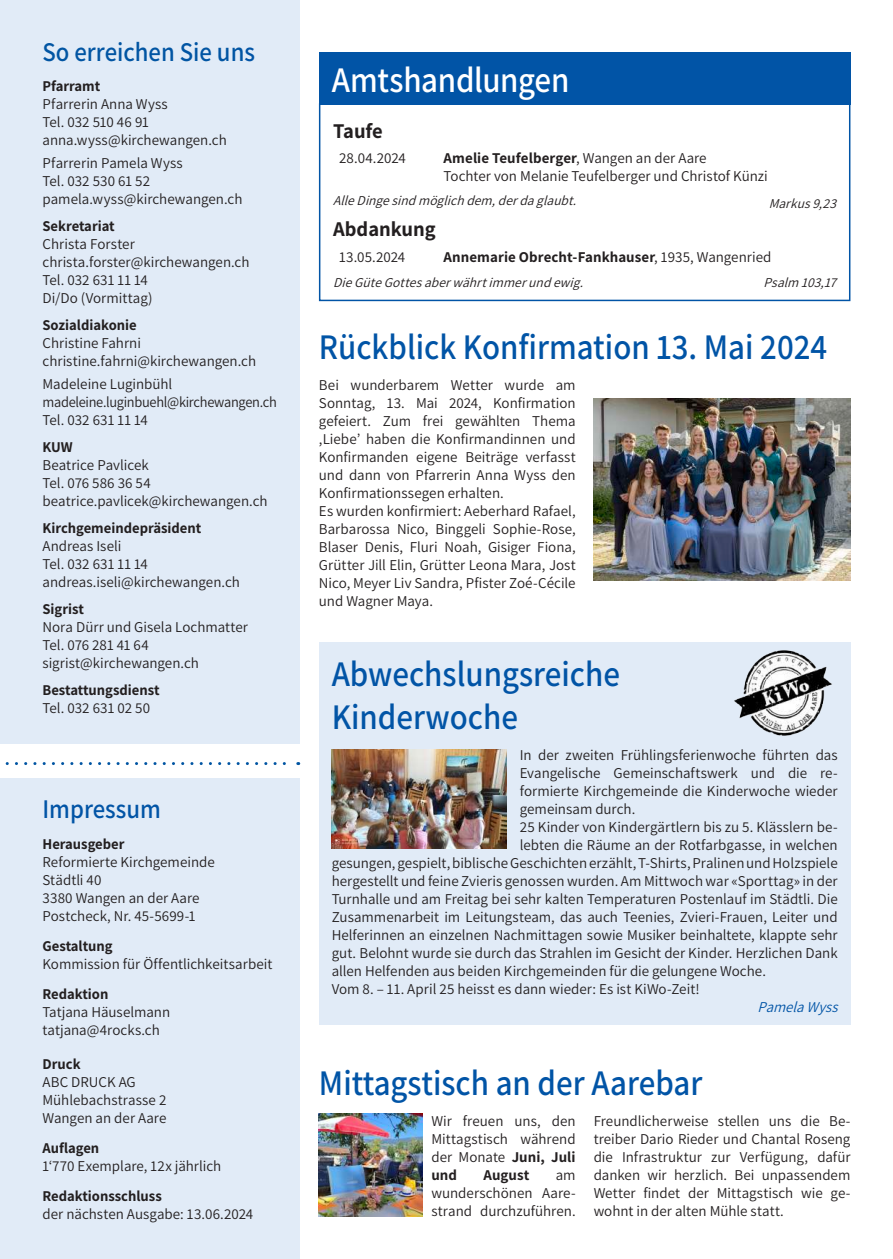
<style>
.page{position:relative;width:893px;height:1259px;background:#fff}
.page>*{position:absolute;margin:0;border:0;box-sizing:border-box;transform-origin:0 0}
.t1{font:600 36px/43.2px "Assistant";color:#0154a6;scale:.92 1}
.t2{font:600 36px "Assistant";letter-spacing:-.01em;color:#fff;scale:.92 1}
.t3{font:600 27px "Assistant";color:#0155a3;scale:.92 1}
.t4{font:600 27px "Assistant";color:#0154a6;scale:.92 1}
.t5{font:700 21px "Assistant";color:#231f20}
.t6{font:15px/18px "Assistant";color:#231f20}
.t7{font:700 15px "Assistant";color:#231f20}
.t8{font:italic 15px "Assistant";color:#0154a6}
.t9{font:italic 13.5px "Assistant";color:#231f20}
.s1{color:#0154a6}
.s2{font-weight:700}
.s3{font-weight:400}
</style>
<div class="page">
<div style="left:0;top:778px;width:299px;height:481px;background:#e1ebf7"></div>
<div style="left:0;top:0;width:299px;height:743px;background:#e1ebf7"></div>
<svg style="left:5px;top:762px;width:294px;height:3px"></svg>
<div style="left:319px;top:103px;width:531px;height:198px;border:2px solid #0154a6"></div>
<div style="left:319px;top:52px;width:531px;height:52px;background:#0154a6"></div>
<div style="left:319px;top:642px;width:531px;height:383px;background:#e1ebf7"></div>
<img style="left:332px;top:750px;width:175px;height:98px">
<img style="left:594px;top:399px;width:256px;height:181px">
<img style="left:319px;top:1114px;width:104px;height:102px">
<img style="left:734px;top:650px;width:98px;height:86px">
<h2 class="t3" style="left:43px;top:33px;width:232px">So erreichen Sie un<span class="s1">s</span></h2>
<p class="t7" style="left:43px;top:76px;width:59px">Pfarramt</p>
<p class="t6" style="left:43px;top:95px;width:186px">Pfarrerin Anna Wyss<br>Tel. 032 510 46 91 anna.wyss@kirchewangen.ch</p>
<p class="t6" style="left:43px;top:153px;width:202px">Pfarrerin Pamela Wyss<br>Tel. 032 530 61 52 pamela.wyss@kirchewangen.ch</p>
<p class="t7" style="left:43px;top:216px;width:74px">Sekretariat</p>
<p class="t6" style="left:43px;top:234px;width:209px">Christa Forster christa.forster@kirchewangen.ch<br>Tel. 032 631 11 14<br>Di/Do (Vormittag)</p>
<p class="t7" style="left:43px;top:315px;width:96px">Sozialdiakonie</p>
<p class="t6" style="left:43px;top:333px;width:215px">Christine Fahrni christine.fahrni@kirchewangen.ch</p>
<p class="t6" style="left:43px;top:374px;width:236px">Madeleine Luginbühl madeleine.luginbuehl@kirchewangen.ch<br>Tel. 032 631 11 14</p>
<p class="t7" style="left:43px;top:436px;width:32px">KUW</p>
<p class="t6" style="left:43px;top:455px;width:227px">Beatrice Pavlicek<br>Tel. 076 586 36 54 beatrice.pavlicek@kirchewangen.ch</p>
<p class="t7" style="left:43px;top:517px;width:160px">Kirchgemeindepräsident</p>
<p class="t6" style="left:43px;top:536px;width:199px">Andreas Iseli<br>Tel. 032 631 11 14 andreas.iseli@kirchewangen.ch</p>
<p class="t7" style="left:43px;top:598px;width:43px">Sigrist</p>
<p class="t6" style="left:43px;top:617px;width:207px">Nora Dürr und Gisela Lochmatter<br>Tel. 076 281 41 64 sigrist@kirchewangen.ch</p>
<p class="t7" style="left:43px;top:679px;width:119px">Bestattungsdienst</p>
<p class="t6" style="left:43px;top:698px;width:109px">Tel. 032 631 02 50</p>
<h2 class="t4" style="left:43px;top:790px;width:130px">Impressum</h2>
<p class="t7" style="left:43px;top:833px;width:83px">Herausgeber</p>
<p class="t6" style="left:43px;top:852px;width:174px">Reformierte Kirchgemeinde<br>Städtli 40<br>3380 Wangen an der Aare<br>Postcheck, Nr. 45-5699-1</p>
<p class="t7" style="left:43px;top:935px;width:72px">Gestaltung</p>
<p class="t6" style="left:43px;top:954px;width:231px">Kommission für Öffentlichkeitsarbeit</p>
<p class="t7" style="left:43px;top:983px;width:67px">Redaktion</p>
<p class="t6" style="left:43px;top:1002px;width:129px">Tatjana Häuselmann tatjana@4rocks.ch</p>
<p class="t7" style="left:43px;top:1053px;width:40px">Druck</p>
<p class="t6" style="left:43px;top:1071px;width:125px">ABC DRUCK AG<br>Mühlebachstrasse 2<br>Wangen an der Aare</p>
<p class="t7" style="left:43px;top:1137px;width:58px">Auflagen</p>
<p class="t6" style="left:43px;top:1155px;width:180px">1‘770 Exemplare, 12x jährlich</p>
<p class="t7" style="left:43px;top:1185px;width:121px">Redaktionsschluss</p>
<p class="t6" style="left:43px;top:1203px;width:212px">der nächsten Ausgabe: 13.06.2024</p>
<h1 class="t2" style="left:332px;top:55px;width:260px">Amtshandlungen</h1>
<h3 class="t5" style="left:333px;top:116px;width:51px">Taufe</h3>
<p class="t6" style="left:339px;top:149px;width:68px">28.04.2024</p>
<p class="t6" style="left:443px;top:149px;width:326px"><span class="s2">Amelie Teufelberger</span>, Wangen an der Aare<br>Tochter von Melanie Teufelberger und Christof Künzi</p>
<p class="t9" style="left:333px;top:191px;width:249px">AlleDingesindmöglichdem,derdaglaubt.</p>
<p class="t9" style="left:769px;top:194px;width:74px">Markus9,23</p>
<h3 class="t5" style="left:333px;top:215px;width:104px">Abdankung</h3>
<p class="t6" style="left:339px;top:247px;width:68px">13.05.2024</p>
<p class="t7" style="left:443px;top:246px;width:330px">Annemarie Obrecht-Fankhauser<span class="s3">, 1935, Wangenried</span></p>
<p class="t9" style="left:333px;top:273px;width:256px">DieGüteGottesaberwährtimmerundewig.</p>
<p class="t9" style="left:764px;top:273px;width:79px">Psalm 103,17</p>
<h1 class="t1" style="left:319px;top:323px;width:554px">Rückblick Konfirmation 13. Mai 2024</h1>
<p class="t6" style="left:319px;top:375px;width:258px">Bei wunderbarem Wetter wurde am Sonntag, 13. Mai 2024, Konfirmation gefeiert. Zum frei gewählten Thema ,Liebe’ haben die Konfirmandinnen und Konfirmanden eigene Beiträge verfasst und dann von Pfarrerin Anna Wyss den Konfirmationssegen erhalten.<br>Es wurden konfirmiert: Aeberhard Rafael, Barbarossa Nico, Binggeli Sophie-Rose, Blaser Denis, Fluri Noah, Gisiger Fiona, Grütter Jill Elin, Grütter Leona Mara, Jost Nico, Meyer Liv Sandra, Pfister Zoé-Cécile und Wagner Maya.</p>
<h1 class="t1" style="left:332px;top:651px;width:315px">Abwechslungsreiche<br>Kinderwoche</h1>
<p class="t6" style="left:520px;top:745px;width:319px">In der zweiten Frühlingsferienwoche führten das</p>
<p class="t6" style="left:520px;top:763px;width:319px">Evangelische Gemeinschaftswerk und die re-</p>
<p class="t6" style="left:520px;top:781px;width:319px">formierte Kirchgemeinde die Kinderwoche wieder</p>
<p class="t6" style="left:520px;top:799px;width:117px">gemeinsam durch.</p>
<p class="t6" style="left:520px;top:817px;width:319px">25 Kinder von Kindergärtlern bis zu 5. Klässlern be-</p>
<p class="t6" style="left:520px;top:835px;width:319px">lebten die Räume an der Rotfarbgasse, in welchen</p>
<p class="t6" style="left:332px;top:853px;width:507px">gesungen, gespielt, biblische Geschichten erzählt, T-Shirts, Pralinen und Holzspiele</p>
<p class="t6" style="left:332px;top:871px;width:507px">hergestellt und feine Zvieris genossen wurden. Am Mittwoch war «Sporttag» in der</p>
<p class="t6" style="left:332px;top:889px;width:508px">Turnhalle und am Freitag bei sehr kalten Temperaturen Postenlauf im Städtli. Die</p>
<p class="t6" style="left:332px;top:907px;width:508px">Zusammenarbeit im Leitungsteam, das auch Teenies, Zvieri-Frauen, Leiter und</p>
<p class="t6" style="left:332px;top:925px;width:508px">Helferinnen an einzelnen Nachmittagen sowie Musiker beinhaltete, klappte sehr</p>
<p class="t6" style="left:332px;top:943px;width:507px">gut. Belohnt wurde sie durch das Strahlen im Gesicht der Kinder. Herzlichen Dank</p>
<p class="t6" style="left:332px;top:961px;width:436px">allen Helfenden aus beiden Kirchgemeinden für die gelungene Woche.</p>
<p class="t6" style="left:332px;top:979px;width:369px">Vom 8. – 11. April 25 heisst es dann wieder: Es ist KiWo-Zeit!</p>
<p class="t8" style="left:757px;top:997px;width:87px">PamelaWyss</p>
<h1 class="t1" style="left:319px;top:1059px;width:418px">Mittagstisch an der Aarebar</h1>
<p class="t6" style="left:431px;top:1111px;width:146px;text-align:justify">Wir freuen uns, den Mittagstisch während der Monate <span class="s2">Juni, Juli und</span></p>
<p class="t6" style="left:594px;top:1111px;width:258px;text-align:justify">Freundlicherweise stellen uns die Be&shy;treiber Dario Rieder und Chantal Roseng die Infrastruktur zur Verfügung, dafür danken wir herzlich. Bei unpassendem Wetter findet der Mittagstisch wie ge&shy;wohnt in der alten Mühle statt.</p>
<p class="t7" style="left:483px;top:1164px;width:48px">August</p>
<p class="t6" style="left:431px;top:1165px;width:146px;text-align:justify;text-indent:124px">am wunderschönen Aare&shy;strand durchzuführen.</p>
</div>
